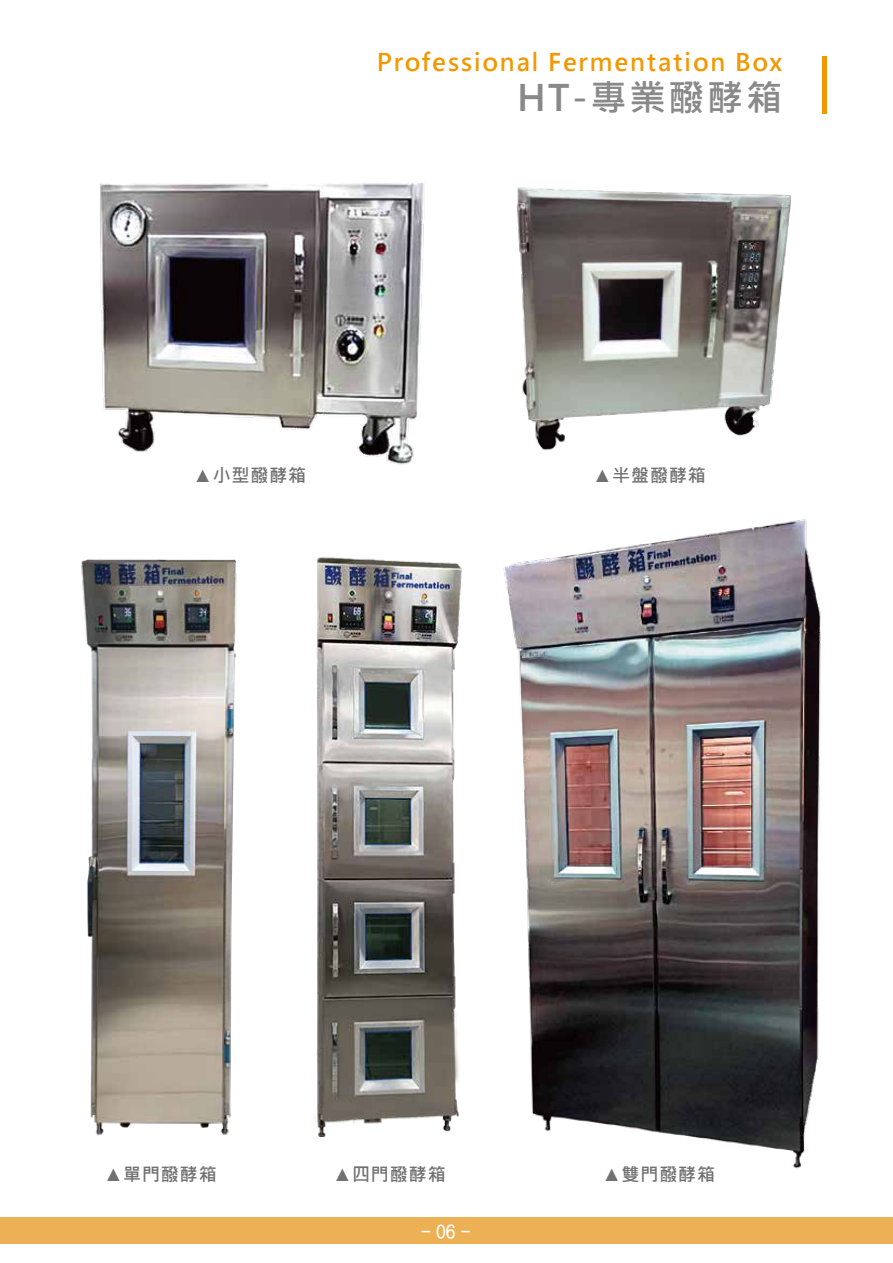
<style>
.page{position:relative;width:893px;height:1263px;background:#fff}
.page>*{position:absolute;margin:0;border:0;box-sizing:border-box;transform-origin:0 0}
.t1{font:700 36.15px "Microsoft Jheng Hei";letter-spacing:.075em;color:#898989}
.t2{font:700 24.15px "Microsoft Jheng Hei";letter-spacing:.075em;color:#f39700}
.t3{font:700 18px "Microsoft Jheng Hei";letter-spacing:.05em;color:#727171}
.t4{font:18px "DF Hei Md Estd BF";color:#fff}
</style>
<div class="page">
<img style="left:100px;top:183px;width:325px;height:282px">
<img style="left:516px;top:187px;width:275px;height:264px">
<img style="left:81px;top:559px;width:15px;height:574px">
<img style="left:96px;top:557px;width:306px;height:581px">
<img style="left:402px;top:519px;width:419px;height:650px">
<hr style="left:823px;top:56px;width:4px;height:57px;background:#f39700">
<div style="left:0;top:1217px;width:893px;height:27px;background:#edb055"></div>
<h2 class="t2" style="left:377px;top:47px;width:407px">Professional Fermentation Box</h2>
<h1 class="t1" style="left:517px;top:75px;width:267px">HT-專業醱酵箱</h1>
<p class="t3" style="left:194px;top:464px;width:114px">▲小型醱酵箱</p>
<p class="t3" style="left:594px;top:464px;width:114px">▲半盤醱酵箱</p>
<p class="t3" style="left:104px;top:1162px;width:114px">▲單門醱酵箱</p>
<p class="t3" style="left:333px;top:1162px;width:114px">▲四門醱酵箱</p>
<p class="t3" style="left:603px;top:1162px;width:114px">▲雙門醱酵箱</p>
<p class="t4" style="left:436px;top:1222px;width:20px">06</p>
<p class="t4" style="left:422px;top:1223px;width:50px">- -</p>
</div>
